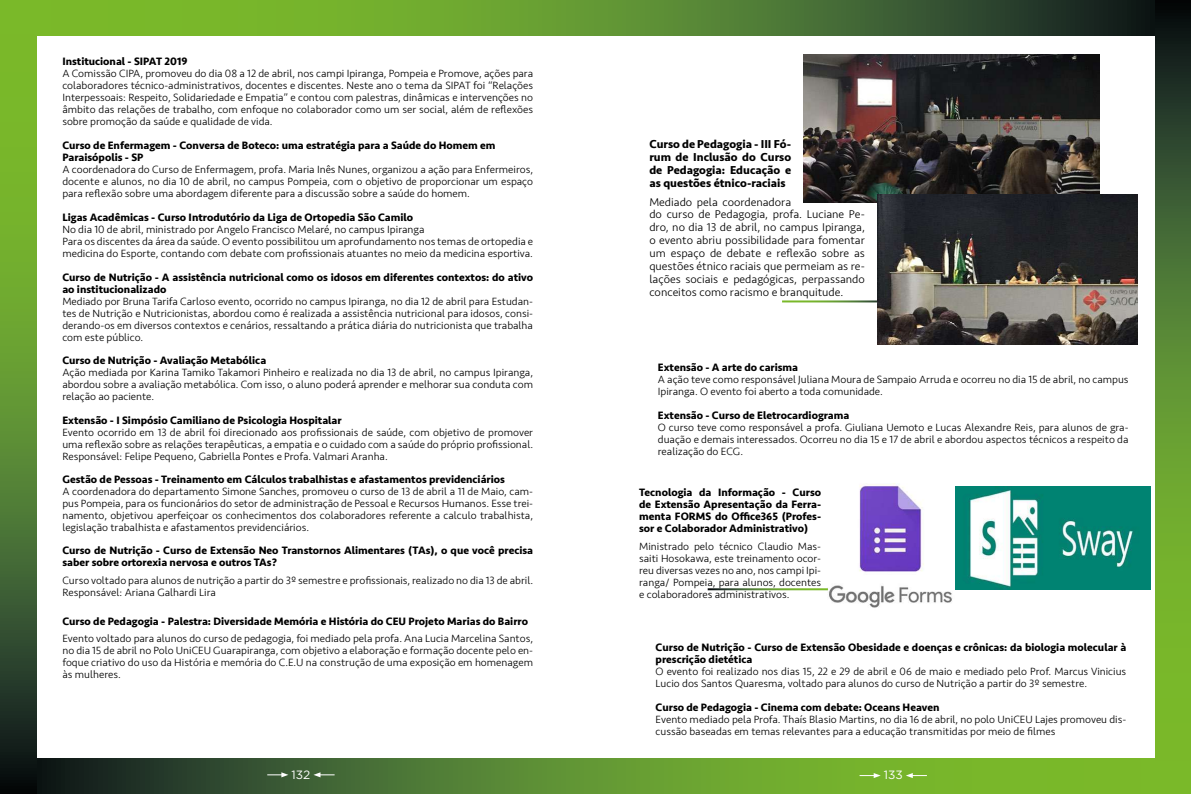
<style>
.page{position:relative;width:1191px;height:794px;background:#fff}
.page>*{position:absolute;margin:0;border:0;box-sizing:border-box;transform-origin:0 0}
.t1{font:12px "Gotham";color:#fff}
.t2{font:300 11.8px/12.9px "Seravek";color:#000}
.t3{font:700 11.8px/12.9px "Seravek";color:#000;text-align:justify}
.t4{font:300 11px/12px "Seravek";color:#000;text-align:justify}
.t5{font:700 11px/12px "Seravek";color:#000}
</style>
<div class="page">
<svg style="left:36px;top:0;width:1119px;height:36px;background:#58862e"></svg>
<svg style="left:36px;top:758px;width:1119px;height:36px;background:#57862e"></svg>
<svg style="left:0;top:0;width:36px;height:794px;background:#56842d"></svg>
<svg style="left:1155px;top:0;width:36px;height:794px;background:#56842d"></svg>
<img style="left:804px;top:55px;width:295px;height:147px">
<img style="left:877px;top:194px;width:260px;height:151px">
<img style="left:829px;top:483px;width:123px;height:125px">
<img style="left:955px;top:487px;width:195px;height:102px">
<svg style="left:313px;top:772px;width:21px;height:5px"></svg>
<svg style="left:267px;top:772px;width:21px;height:5px"></svg>
<svg style="left:905px;top:773px;width:22px;height:5px"></svg>
<svg style="left:859px;top:773px;width:21px;height:5px"></svg>
<p class="t5" style="left:62px;top:55px;width:127px">Institucional - SIPAT 2019</p>
<p class="t4" style="left:62px;top:67px;width:472px">A Comissão CIPA, promoveu do dia 08 a 12 de abril, nos campi Ipiranga, Pompeia e Promove, ações para colaboradores técnico-administrativos, docentes e discentes. Neste ano o tema da SIPAT foi “Relações Interpessoais: Respeito, Solidariedade e Empatia” e contou com palestras, dinâmicas e intervenções no âmbito das relações de trabalho, com enfoque no colaborador como um ser social, além de reflexões sobre promoção da saúde e qualidade de vida.</p>
<p class="t5" style="left:62px;top:139px;width:434px">Curso de Enfermagem - Conversa de Boteco: uma estratégia para a Saúde do Homem em<br>Paraisópolis - SP</p>
<p class="t4" style="left:62px;top:163px;width:472px">A coordenadora do Curso de Enfermagem, profa. Maria Inês Nunes, organizou a ação para Enfermeiros, docente e alunos, no dia 10 de abril, no campus Pompeia, com o objetivo de proporcionar um espaço para reflexão sobre uma abordagem diferente para a discussão sobre a saúde do homem.</p>
<p class="t5" style="left:62px;top:211px;width:352px">Ligas Acadêmicas - Curso Introdutório da Liga de Ortopedia São Camilo</p>
<p class="t4" style="left:62px;top:223px;width:472px;text-align:left">No dia 10 de abril, ministrado por Angelo Francisco Melaré, no campus Ipiranga<br>Para os discentes da área da saúde. O evento possibilitou um aprofundamento nos temas de ortopedia e medicina do Esporte, contando com debate com profissionais atuantes no meio da medicina esportiva.</p>
<p class="t5" style="left:62px;top:271px;width:472px">Curso de Nutrição - A assistência nutricional como os idosos em diferentes contextos: do ativo ao institucionalizado</p>
<p class="t4" style="left:62px;top:295px;width:472px">Mediado por Bruna Tarifa Carloso evento, ocorrido no campus Ipiranga, no dia 12 de abril para Estudan&shy;tes de Nutrição e Nutricionistas, abordou como é realizada a assistência nutricional para idosos, consi&shy;derando-os em diversos contextos e cenários, ressaltando a prática diária do nutricionista que trabalha com este público.</p>
<p class="t5" style="left:62px;top:354px;width:205px">Curso de Nutrição - Avaliação Metabólica</p>
<p class="t4" style="left:62px;top:366px;width:472px">Ação mediada por Karina Tamiko Takamori Pinheiro e realizada no dia 13 de abril, no campus Ipiranga, abordou sobre a avaliação metabólica. Com isso, o aluno poderá aprender e melhorar sua conduta com relação ao paciente.</p>
<p class="t5" style="left:62px;top:414px;width:281px">Extensão - I Simpósio Camiliano de Psicologia Hospitalar</p>
<p class="t4" style="left:62px;top:426px;width:472px">Evento ocorrido em 13 de abril foi direcionado aos profissionais de saúde, com objetivo de promover uma reflexão sobre as relações terapêuticas, a empatia e o cuidado com a saúde do próprio profissional.<br>Responsável: Felipe Pequeno, Gabriella Pontes e Profa. Valmari Aranha.</p>
<p class="t5" style="left:62px;top:473px;width:444px">Gestão de Pessoas - Treinamento em Cálculos trabalhistas e afastamentos previdenciários</p>
<p class="t4" style="left:62px;top:485px;width:472px">A coordenadora do departamento Simone Sanches, promoveu o curso de 13 de abril a 11 de Maio, cam&shy;pus Pompeia, para os funcionários do setor de administração de Pessoal e Recursos Humanos. Esse trei&shy;namento, objetivou aperfeiçoar os conhecimentos dos colaboradores referente a calculo trabalhista, legislação trabalhista e afastamentos previdenciários.</p>
<p class="t5" style="left:62px;top:544px;width:472px">Curso de Nutrição - Curso de Extensão Neo Transtornos Alimentares (TAs), o que você precisa saber sobre ortorexia nervosa e outros TAs?</p>
<p class="t4" style="left:62px;top:574px;width:472px">Curso voltado para alunos de nutrição a partir do 3º semestre e profissionais, realizado no dia 13 de abril.<br>Responsável: Ariana Galhardi Lira</p>
<p class="t5" style="left:62px;top:614px;width:467px">Curso de Pedagogia - Palestra: Diversidade Memória e História do CEU Projeto Marias do Bairro</p>
<p class="t4" style="left:62px;top:632px;width:472px">Evento voltado para alunos do curso de pedagogia, foi mediado pela profa. Ana Lucia Marcelina Santos, no dia 15 de abril no Polo UniCEU Guarapiranga, com objetivo a elaboração e formação docente pelo en&shy;foque criativo do uso da História e memória do C.E.U na construção de uma exposição em homenagem às mulheres.</p>
<p class="t3" style="left:649px;top:137px;width:143px">Curso de Pedagogia - III Fó&shy;rum de Inclusão do Curso de Pedagogia: Educação e as questões étnico-raciais</p>
<p class="t2" style="left:649px;top:195px;width:217px">Mediado pela coordenadora<br>do curso de Pedagogia, profa. Luciane Pe&shy;dro, no dia 13 de abril, no campus Ipiranga, o evento abriu possibilidade para fomentar um espaço de debate e reflexão sobre as questões étnico raciais que permeiam as re&shy;lações sociais e pedagógicas, perpassando conceitos como racismo e branquitude.</p>
<p class="t5" style="left:658px;top:361px;width:142px">Extensão - A arte do carisma</p>
<p class="t4" style="left:658px;top:374px;width:472px">A ação teve como responsável Juliana Moura de Sampaio Arruda e ocorreu no dia 15 de abril, no campus<br>Ipiranga. O evento foi aberto a toda comunidade.</p>
<p class="t5" style="left:658px;top:409px;width:193px">Extensão - Curso de Eletrocardiograma</p>
<p class="t4" style="left:658px;top:422px;width:472px">O curso teve como responsável a profa. Giuliana Uemoto e Lucas Alexandre Reis, para alunos de gra&shy;duação e demais interessados. Ocorreu no dia 15 e 17 de abril e abordou aspectos técnicos a respeito da realização do ECG.</p>
<p class="t5" style="left:639px;top:486px;width:183px;text-align:justify">Tecnologia da Informação - Curso de Extensão Apresentação da Ferra&shy;menta FORMS do Office365 (Profes&shy;sor e Colaborador Administrativo)</p>
<p class="t4" style="left:639px;top:540px;width:183px">Ministrado pelo técnico Claudio Mas&shy;saiti Hosokawa, este treinamento ocor&shy;reu diversas vezes no ano, nos campi Ipi&shy;ranga/ Pompeia, para alunos, docentes e colaboradores administrativos.</p>
<p class="t5" style="left:655px;top:641px;width:472px">Curso de Nutrição - Curso de Extensão Obesidade e doenças e crônicas: da biologia molecular à prescrição dietética</p>
<p class="t4" style="left:655px;top:665px;width:472px">O evento foi realizado nos dias 15, 22 e 29 de abril e 06 de maio e mediado pelo Prof. Marcus Vinicius<br>Lucio dos Santos Quaresma, voltado para alunos do curso de Nutrição a partir do 3º semestre.</p>
<p class="t5" style="left:655px;top:701px;width:285px">Curso de Pedagogia - Cinema com debate: Oceans Heaven</p>
<p class="t4" style="left:655px;top:713px;width:472px">Evento mediado pela Profa. Thaís Blasio Martins, no dia 16 de abril, no polo UniCEU Lajes promoveu dis&shy;cussão baseadas em temas relevantes para a educação transmitidas por meio de filmes</p>
<p class="t1" style="left:291px;top:767px;width:20px">132</p>
<p class="t1" style="left:883px;top:767px;width:21px">133</p>
</div>
